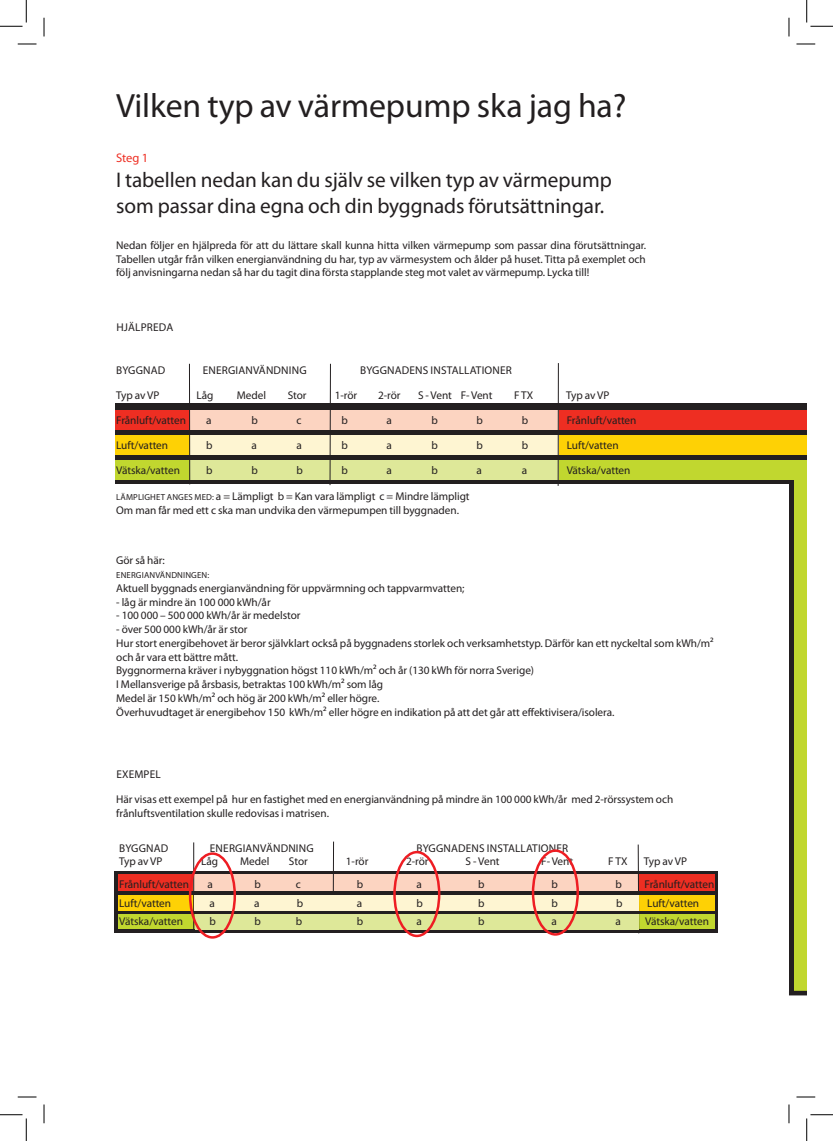
<style>
.page{position:relative;width:833px;height:1141px;background:#fff}
.page>*{position:absolute;margin:0;border:0;box-sizing:border-box;transform-origin:0 0}
.t1{font:33.75px "Myriad Pro";letter-spacing:-.005em;color:#231f20}
.t2{font:21.25px/25.5px "Myriad Pro";letter-spacing:-.005em;color:#231f20}
.t3{font:12.5px "Myriad Pro";color:#ee2e22}
.t4{font:11.25px/13.8px "Myriad Pro";letter-spacing:-.005em;color:#231f20}
.t5{font:11.25px "Myriad Pro";letter-spacing:.015em;color:#231f20}
.t6{font:8.75px "Myriad Pro";letter-spacing:.015em;color:#231f20}
.s1{font-size:8.75px}
</style>
<div class="page">
<svg style="left:115px;top:870px;width:602px;height:62px;background:#51493d"></svg>
<div style="left:788px;top:483px;width:18px;height:507px;background:#231f20"></div>
<div style="left:793px;top:487px;width:13px;height:505px;background:#c1d72f"></div>
<div style="left:115px;top:404px;width:691px;height:80px;background:#231f20"></div>
<div style="left:115px;top:460px;width:691px;height:19px;background:#c1d72f"></div>
<div style="left:115px;top:435px;width:691px;height:20px;background:#fed105"></div>
<div style="left:793px;top:459px;width:13px;height:98px;background:#c1d72f"></div>
<div style="left:115px;top:410px;width:691px;height:19px;background:#ee2e22"></div>
<div style="left:190px;top:410px;width:368px;height:20px;background:#fcd4c1"></div>
<div style="left:190px;top:435px;width:368px;height:20px;background:#fef5d2"></div>
<div style="left:190px;top:460px;width:368px;height:19px;background:#dee899"></div>
<div style="left:788px;top:990px;width:18px;height:5px;background:#231f20"></div>
<svg style="left:329px;top:363px;width:2px;height:122px"></svg>
<hr style="left:557px;top:363px;width:1px;height:123px;background:#231f20">
<hr style="left:189px;top:364px;width:1px;height:120px;background:#231f20">
<div style="left:118px;top:874px;width:596px;height:17px;background:#ee2e22"></div>
<div style="left:119px;top:894px;width:595px;height:16px;background:#fed105"></div>
<div style="left:119px;top:914px;width:595px;height:14px;background:#c1d72f"></div>
<div style="left:193px;top:874px;width:444px;height:16px;background:#fcd4c1"></div>
<svg style="left:332px;top:841px;width:2px;height:91px"></svg>
<svg style="left:637px;top:844px;width:2px;height:89px"></svg>
<hr style="left:193px;top:842px;width:1px;height:88px;background:#231f20">
<div style="left:194px;top:894px;width:444px;height:16px;background:#fef5d2"></div>
<div style="left:195px;top:914px;width:443px;height:15px;background:#dee899"></div>
<div style="left:189px;top:852px;width:47px;height:86px;border:2px solid #ee1d23;border-radius:50%"></div>
<div style="left:393px;top:850px;width:47px;height:87px;border:2px solid #ee1d23;border-radius:50%"></div>
<div style="left:531px;top:849px;width:47px;height:86px;border:2px solid #ee1d23;border-radius:50%"></div>
<svg style="left:18px;top:43px;width:18px;height:2px"></svg>
<svg style="left:796px;top:43px;width:18px;height:2px"></svg>
<svg style="left:18px;top:1096px;width:18px;height:1px"></svg>
<svg style="left:796px;top:1096px;width:18px;height:1px"></svg>
<svg style="left:43px;top:18px;width:2px;height:18px"></svg>
<svg style="left:43px;top:1104px;width:2px;height:19px"></svg>
<svg style="left:788px;top:18px;width:1px;height:18px"></svg>
<svg style="left:788px;top:1104px;width:1px;height:19px"></svg>
<svg style="left:0;top:0;width:27px;height:27px"></svg>
<svg style="left:0;top:1114px;width:27px;height:26px"></svg>
<svg style="left:806px;top:0;width:26px;height:27px"></svg>
<svg style="left:806px;top:1114px;width:26px;height:26px"></svg>
<h1 class="t1" style="left:116px;top:84px;width:511px">Vilken typ av värmepump ska jag ha?</h1>
<p class="t3" style="left:116px;top:150px;width:33px">Steg 1</p>
<h2 class="t2" style="left:116px;top:167px;width:496px">I tabellen nedan kan du själv se vilken typ av värmepump som passar dina egna och din byggnads förutsättningar.</h2>
<p class="t4" style="left:116px;top:238px;width:531px;text-align:justify">Nedan följer en hjälpreda för att du lättare skall kunna hitta vilken värmepump som passar dina förutsättningar.<br>Tabellen utgår från vilken energianvändning du har, typ av värmesystem och ålder på huset. Titta på exemplet och följ anvisningarna nedan så har du tagit dina första stapplande steg mot valet av värmepump. Lycka till!</p>
<p class="t4" style="left:116px;top:320px;width:58px">Hjälpreda</p>
<p class="t4" style="left:116px;top:363px;width:8px">bygg</p>
<p class="t4" style="left:143px;top:363px;width:22px">nad</p>
<p class="t5" style="left:203px;top:363px;width:101px">Energianvändning</p>
<p class="t4" style="left:360px;top:363px;width:14px">Bygg</p>
<p class="t5" style="left:387px;top:363px;width:126px">nadens installationer</p>
<p class="t4" style="left:116px;top:388px;width:41px">Typ av VP</p>
<p class="t4" style="left:196px;top:388px;width:18px">Låg</p>
<p class="t4" style="left:237px;top:388px;width:31px">Medel</p>
<p class="t4" style="left:287px;top:388px;width:20px">Stor</p>
<p class="t4" style="left:334px;top:388px;width:24px">1-rör</p>
<p class="t4" style="left:378px;top:388px;width:24px">2-rör</p>
<p class="t4" style="left:418px;top:388px;width:89px">S - Vent F- Vent F</p>
<p class="t4" style="left:520px;top:388px;width:14px">TX</p>
<p class="t4" style="left:565px;top:388px;width:43px">Typ av VP</p>
<p class="t4" style="left:116px;top:413px;width:71px">Frånluft/vatten</p>
<p class="t4" style="left:206px;top:413px;width:7px">a</p>
<p class="t4" style="left:251px;top:413px;width:8px">b</p>
<p class="t4" style="left:296px;top:413px;width:7px">c</p>
<p class="t4" style="left:341px;top:413px;width:8px">b</p>
<p class="t4" style="left:386px;top:413px;width:7px">a</p>
<p class="t4" style="left:431px;top:413px;width:8px">b</p>
<p class="t4" style="left:476px;top:413px;width:8px">b</p>
<p class="t4" style="left:521px;top:413px;width:30px">b F</p>
<p class="t4" style="left:571px;top:413px;width:66px">rånluft/vatten</p>
<p class="t4" style="left:116px;top:438px;width:53px">Luft/vatten</p>
<p class="t4" style="left:206px;top:438px;width:8px">b</p>
<p class="t4" style="left:251px;top:438px;width:7px">a</p>
<p class="t4" style="left:296px;top:438px;width:7px">a</p>
<p class="t4" style="left:341px;top:438px;width:8px">b</p>
<p class="t4" style="left:386px;top:438px;width:7px">a</p>
<p class="t4" style="left:431px;top:438px;width:8px">b</p>
<p class="t4" style="left:476px;top:438px;width:8px">b</p>
<p class="t4" style="left:521px;top:438px;width:8px">b</p>
<p class="t4" style="left:566px;top:438px;width:53px">Luft/vatten</p>
<p class="t4" style="left:116px;top:463px;width:65px">Vätska/vatten</p>
<p class="t4" style="left:206px;top:463px;width:8px">b</p>
<p class="t4" style="left:251px;top:463px;width:8px">b</p>
<p class="t4" style="left:296px;top:463px;width:8px">b</p>
<p class="t4" style="left:341px;top:463px;width:8px">b</p>
<p class="t4" style="left:386px;top:463px;width:7px">a</p>
<p class="t4" style="left:431px;top:463px;width:8px">b</p>
<p class="t4" style="left:476px;top:463px;width:7px">a</p>
<p class="t4" style="left:521px;top:463px;width:7px">a</p>
<p class="t4" style="left:566px;top:463px;width:65px">Vätska/vatten</p>
<p class="t4" style="left:116px;top:489px;width:355px;text-indent:96px"><span class="s1">:</span> a = Lämpligt b = Kan vara lämpligt c = Mindre lämpligt<br>Om man får med ett c ska man undvika den värmepumpen till byggnaden.</p>
<p class="t6" style="left:116px;top:492px;width:27px">Lämplighe</p>
<p class="t6" style="left:161px;top:492px;width:24px">t anges</p>
<p class="t6" style="left:194px;top:492px;width:7px">med</p>
<p class="t4" style="left:116px;top:553px;width:50px">Gör så här:</p>
<p class="t6" style="left:116px;top:569px;width:94px">Energianvändningen:</p>
<p class="t4" style="left:116px;top:581px;width:349px">Aktuell byggnads energianvändning för uppvärmning och tappvarmvatten;</p>
<p class="t4" style="left:116px;top:594px;width:156px">- låg är mindre än 100 000 kWh/år</p>
<p class="t4" style="left:116px;top:608px;width:186px">- 100 000 – 500 000 kWh/år är medelstor</p>
<p class="t4" style="left:116px;top:622px;width:598px">- över 500 000 kWh/år är stor<br>Hur stort energibehovet är beror självklart också på byggnadens storlek och verksamhetstyp. Därför kan ett nyckeltal som kWh/m² och år vara ett bättre mått.<br>Byggnormerna kräver i nybyggnation högst 110 kWh/m² och år (130 kWh för norra Sverige)<br>I Mellansverige på årsbasis, betraktas 100 kWh/m² som låg<br>Medel är 150 kWh/m² och hög är 200 kWh/m² eller högre.<br>Överhuvudtaget är energibehov 150 kWh/m² eller högre en indikation på att det går att effektivisera/isolera.</p>
<p class="t4" style="left:116px;top:767px;width:14px">Exem</p>
<p class="t4" style="left:143px;top:767px;width:13px">pel</p>
<p class="t4" style="left:116px;top:792px;width:558px">Här visas ett exempel på hur en fastighet med en energianvändning på mindre än 100 000 kWh/år med 2-rörssystem och frånluftsventilation skulle redovisas i matrisen.</p>
<p class="t4" style="left:119px;top:840px;width:8px">bygg</p>
<p class="t4" style="left:146px;top:840px;width:22px">nad</p>
<p class="t5" style="left:210px;top:840px;width:101px">Energianvändning</p>
<p class="t4" style="left:416px;top:840px;width:14px">Bygg</p>
<p class="t5" style="left:443px;top:840px;width:126px">nadens installationer</p>
<p class="t4" style="left:119px;top:854px;width:41px">Typ av VP</p>
<p class="t4" style="left:201px;top:854px;width:18px">Låg</p>
<p class="t4" style="left:240px;top:854px;width:31px">Medel</p>
<p class="t4" style="left:289px;top:854px;width:20px">Stor</p>
<p class="t4" style="left:346px;top:854px;width:24px">1-rör</p>
<p class="t4" style="left:406px;top:854px;width:24px">2-rör</p>
<p class="t4" style="left:465px;top:854px;width:35px">S - Vent</p>
<p class="t4" style="left:541px;top:854px;width:33px">F- Vent</p>
<p class="t4" style="left:608px;top:854px;width:21px">F TX</p>
<p class="t4" style="left:643px;top:854px;width:43px">Typ av VP</p>
<p class="t4" style="left:119px;top:877px;width:71px">Frånluft/vatten</p>
<p class="t4" style="left:207px;top:877px;width:7px">a</p>
<p class="t4" style="left:254px;top:877px;width:8px">b</p>
<p class="t4" style="left:296px;top:877px;width:7px">c</p>
<p class="t4" style="left:356px;top:877px;width:8px">b</p>
<p class="t4" style="left:416px;top:877px;width:7px">a</p>
<p class="t4" style="left:478px;top:877px;width:8px">b</p>
<p class="t4" style="left:551px;top:877px;width:8px">b</p>
<p class="t4" style="left:615px;top:877px;width:8px">b</p>
<p class="t4" style="left:644px;top:877px;width:71px">Frånluft/vatten</p>
<p class="t4" style="left:119px;top:895px;width:53px">Luft/vatten</p>
<p class="t4" style="left:209px;top:895px;width:7px">a</p>
<p class="t4" style="left:254px;top:895px;width:7px">a</p>
<p class="t4" style="left:296px;top:895px;width:8px">b</p>
<p class="t4" style="left:357px;top:895px;width:7px">a</p>
<p class="t4" style="left:416px;top:895px;width:8px">b</p>
<p class="t4" style="left:478px;top:895px;width:8px">b</p>
<p class="t4" style="left:551px;top:895px;width:8px">b</p>
<p class="t4" style="left:615px;top:895px;width:8px">b</p>
<p class="t4" style="left:647px;top:895px;width:53px">Luft/vatten</p>
<p class="t4" style="left:119px;top:914px;width:65px">Vätska/vatten</p>
<p class="t4" style="left:209px;top:914px;width:8px">b</p>
<p class="t4" style="left:254px;top:914px;width:8px">b</p>
<p class="t4" style="left:296px;top:914px;width:8px">b</p>
<p class="t4" style="left:357px;top:914px;width:8px">b</p>
<p class="t4" style="left:416px;top:914px;width:7px">a</p>
<p class="t4" style="left:478px;top:914px;width:8px">b</p>
<p class="t4" style="left:551px;top:914px;width:7px">a</p>
<p class="t4" style="left:615px;top:914px;width:7px">a</p>
<p class="t4" style="left:644px;top:914px;width:65px">Vätska/vatten</p>
</div>
